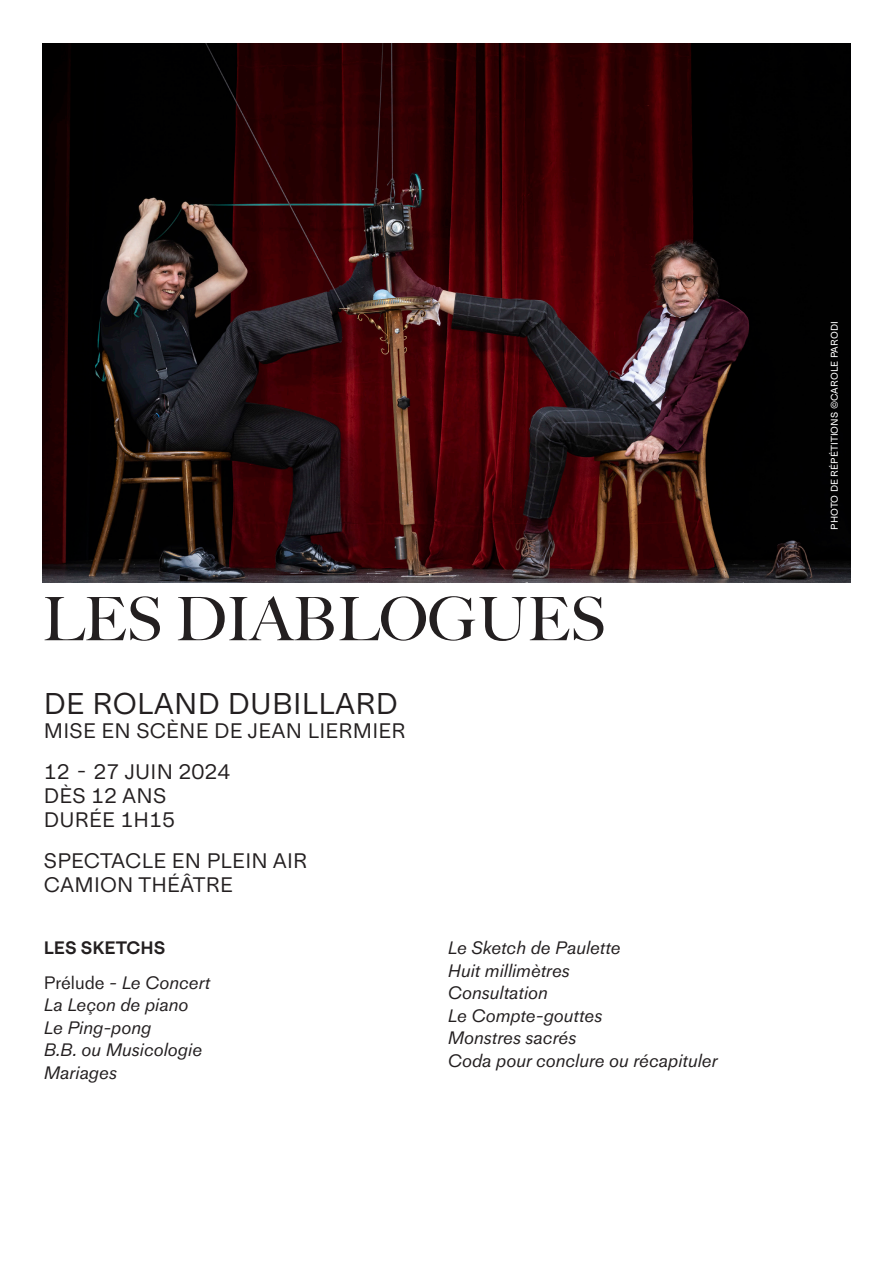
<style>
.page{position:relative;width:893px;height:1263px;background:#fff}
.page>*{position:absolute;margin:0;border:0;box-sizing:border-box;transform-origin:0 0}
.t1{font:60px "Big Caslon FB";color:#231f20}
.t2{font:30px "Medium LL";letter-spacing:.01em;color:#231f20}
.t3{font:21px/24px "Medium LL";letter-spacing:.01em;color:#231f20}
.t4{font:italic 18px/22.5px "Medium LL";color:#231f20}
.t5{font:600 18px "Medium LL";color:#231f20}
.t6{font:9.75px "Medium LL";letter-spacing:.01em;color:#fff}
.s1{font-style:normal}
</style>
<div class="page">
<img style="left:43px;top:44px;width:807px;height:538px">
<p class="t1" style="left:43px;top:584px;width:565px">LES DIABLOGUES</p>
<p class="t2" style="left:44px;top:682px;width:355px">DE ROLAND DUBILLARD</p>
<p class="t3" style="left:44px;top:718px;width:363px">MISE EN SCÈNE DE JEAN LIERMIER</p>
<p class="t3" style="left:44px;top:759px;width:188px">12 - 27 JUIN 2024<br>DÈS 12 ANS<br>DURÉE 1H15</p>
<p class="t3" style="left:44px;top:848px;width:265px">SPECTACLE EN PLEIN AIR<br>CAMION THÉÂTRE</p>
<p class="t5" style="left:44px;top:934px;width:123px">LES SKETCHS</p>
<p class="t4" style="left:44px;top:971px;width:168px"><span class="s1">Prélude</span> - Le Concert<br>La Leçon de piano<br>Le Ping-pong<br>B.B. ou Musicologie<br>Mariages</p>
<p class="t4" style="left:448px;top:936px;width:271px">Le Sketch de Paulette<br>Huit millimètres<br>Consultation<br>Le Compte-gouttes<br>Monstres sacrés<br>Coda pour conclure ou récapituler</p>
<p class="t6" style="left:828px;top:530px;width:210px;rotate:-90deg">PHOTO DE RÉPÉTITIONS ©CAROLE PARODI</p>
</div>
